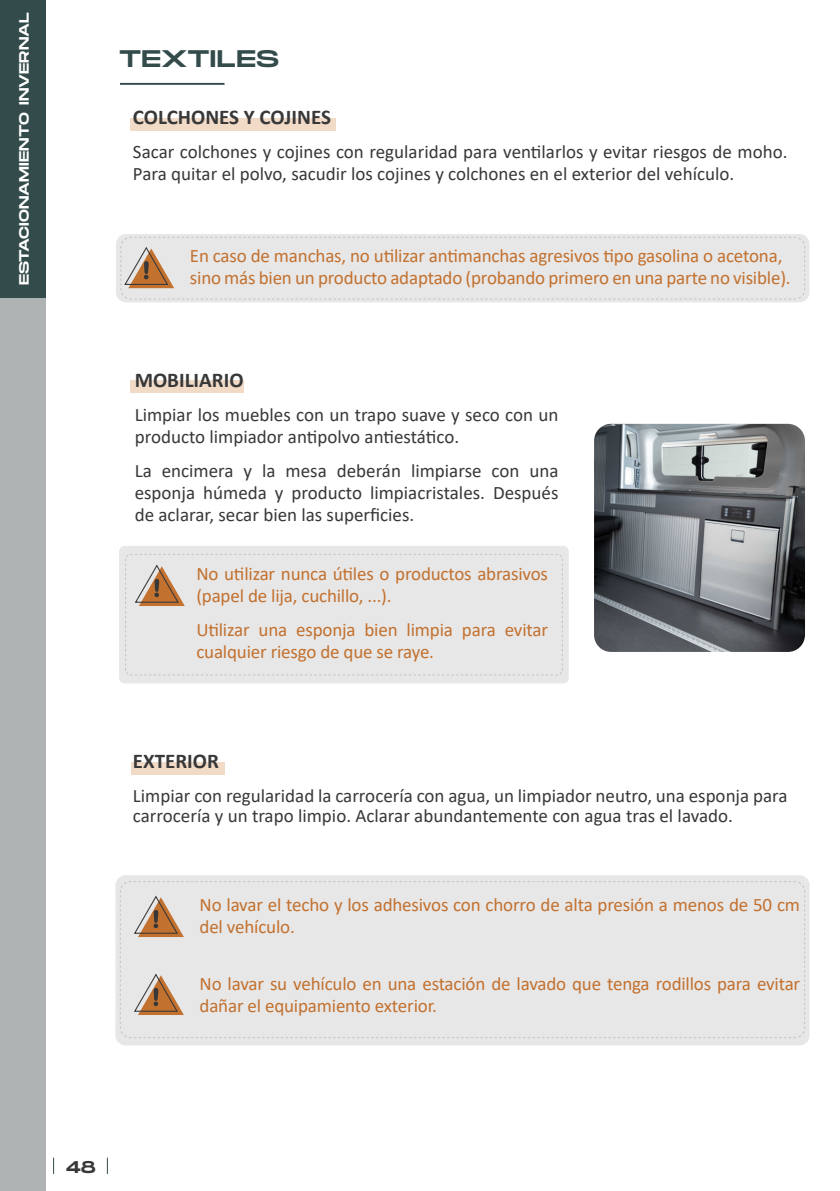
<style>
.page{position:relative;width:840px;height:1191px;background:#fff}
.page>*{position:absolute;margin:0;border:0;box-sizing:border-box;transform-origin:0 0}
.CUERPO{font:24px "Monument Extended";letter-spacing:.01em;color:#334c4b}
.CUERPO-2{font:700 21px "Calibri";color:#383839}
.CUERPO-3{font:19px/22px "Calibri";color:#383839}
.CUERPO-4{font:19px/22px "Calibri";letter-spacing:-.01em;color:#c2712f}
.CUERPO-5{font:17px "Monument Extended";color:#383839}
.CUERPO-6{font:13.6px "Monument Extended";letter-spacing:.01em;color:#fff}
</style>
<div class="page">
<div style="left:119px;top:546px;width:449px;height:137px;background:#e8e7e7;border-radius:6px"></div>
<img style="left:594px;top:424px;width:210px;height:228px">
<div style="left:116px;top:234px;width:693px;height:68px;background:#e8e7e7;border-radius:10px"></div>
<div style="left:115px;top:875px;width:694px;height:170px;background:#e8e7e7;border-radius:10px"></div>
<hr style="left:120px;top:83px;width:104px;height:2px;background:#334c4b">
<div style="left:130px;top:118px;width:206px;height:13px;background:#f1dbc7"></div>
<div style="left:130px;top:380px;width:114px;height:12px;background:#f1dbc7"></div>
<div style="left:130px;top:762px;width:94px;height:13px;background:#f1dbc7"></div>
<svg style="left:120px;top:237px;width:684px;height:63px"></svg>
<svg style="left:120px;top:895px;width:671px;height:143px"></svg>
<svg style="left:125px;top:554px;width:437px;height:121px"></svg>
<div style="left:0;top:0;width:45px;height:1191px;background:#afb3b3"></div>
<div style="left:0;top:0;width:45px;height:298px;background:#334c4b"></div>
<svg style="left:53px;top:1157px;width:1px;height:16px"></svg>
<svg style="left:107px;top:1157px;width:1px;height:16px"></svg>
<p class="CUERPO-6" style="left:14px;top:285px;width:275px;rotate:-90deg">ESTACIONAMIENTO INVERNAL</p>
<p class="CUERPO" style="left:119px;top:41px;width:162px">TEXTILES</p>
<p class="CUERPO-2" style="left:133px;top:102px;width:199px">COLCHONES Y COJINES</p>
<p class="CUERPO-3" style="left:133px;top:140px;width:655px">Sacar colchones y cojines con regularidad para ventilarlos y evitar riesgos de moho.<br>Para quitar el polvo, sacudir los cojines y colchones en el exterior del vehículo.</p>
<p class="CUERPO-4" style="left:190px;top:244px;width:593px">En caso de manchas, no utilizar antimanchas agresivos tipo gasolina o acetona,</p>
<p class="CUERPO-4" style="left:190px;top:266px;width:602px">sino más bien un producto adaptado (probando primero en una parte no visible).</p>
<p class="CUERPO-2" style="left:135px;top:365px;width:110px">MOBILIARIO</p>
<p class="CUERPO-3" style="left:135px;top:403px;width:425px">Limpiar los muebles con un trapo suave y seco con un producto limpiador antipolvo antiestático.</p>
<p class="CUERPO-3" style="left:135px;top:459px;width:425px;text-align:justify">La encimera y la mesa deberán limpiarse con una esponja húmeda y producto limpiacristales. Después de aclarar, secar bien las superficies.</p>
<p class="CUERPO-4" style="left:196px;top:562px;width:353px">No utilizar nunca útiles o productos abrasivos (papel de lija, cuchillo, ...).</p>
<p class="CUERPO-4" style="left:196px;top:618px;width:353px">Utilizar una esponja bien limpia para evitar cualquier riesgo de que se raye.</p>
<p class="CUERPO-2" style="left:133px;top:745px;width:87px">EXTERIOR</p>
<p class="CUERPO-3" style="left:133px;top:785px;width:655px;line-height:20px">Limpiar con regularidad la carrocería con agua, un limpiador neutro, una esponja para carrocería y un trapo limpio. Aclarar abundantemente con agua tras el lavado.</p>
<p class="CUERPO-4" style="left:199px;top:892px;width:601px">No lavar el techo y los adhesivos con chorro de alta presión a menos de 50 cm del vehículo.</p>
<p class="CUERPO-4" style="left:199px;top:972px;width:602px">No lavar su vehículo en una estación de lavado que tenga rodillos para evitar dañar el equipamiento exterior.</p>
<p class="CUERPO-5" style="left:66px;top:1154px;width:32px">48</p>
</div>
